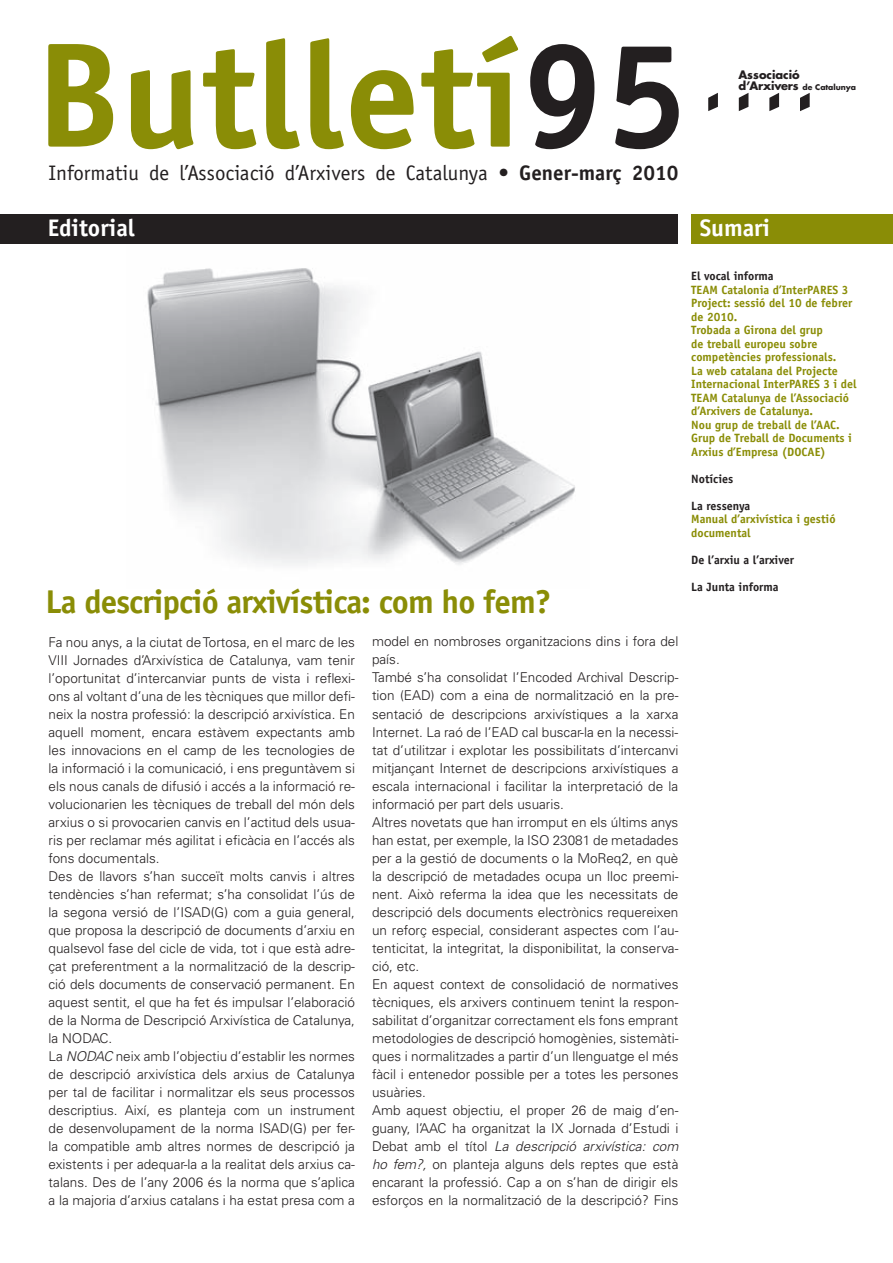
<style>
.page{position:relative;width:893px;height:1263px;background:#fff}
.page>*{position:absolute;margin:0;border:0;box-sizing:border-box;transform-origin:0 0}
.t1{font:700 149.55px "Officina Sans Std";color:#8a8d06}
.t2{font:700 33px "Officina Sans Std";letter-spacing:-.03em;color:#8a8d06}
.t3{font:700 24px "Officina Sans Std";color:#fff}
.t4{font:21px "Officina Sans Std";color:#231f20}
.t5{font:300 13.5px/18px "Univers LT Std";color:#231f20}
.t6{font:700 12px/13.5px "Officina Sans Std";color:#8a8d06}
.t7{font:700 12px "Officina Sans Std";color:#231f20}
.t8{font:700 11.4px "Futura Std";color:#231f20}
.t9{font:700 7.65px "Futura Std";letter-spacing:-.005em;color:#231f20}
.s1{color:#231f20}
.s2{font-weight:700}
.s3{font-size:11.4px}
.s4{font-style:italic}
</style>
<div class="page">
<img style="left:147px;top:268px;width:428px;height:297px">
<div style="left:0;top:214px;width:678px;height:30px;background:#231f20"></div>
<div style="left:691px;top:214px;width:201px;height:30px;background:#8a8d06"></div>
<svg style="left:708px;top:93px;width:9px;height:18px"></svg>
<svg style="left:738px;top:93px;width:10px;height:18px"></svg>
<svg style="left:769px;top:93px;width:9px;height:18px"></svg>
<svg style="left:800px;top:93px;width:9px;height:18px"></svg>
<h1 class="t1" style="left:35px;top:2px;width:654px">Butlletí<span class="s1">95</span></h1>
<h3 class="t4" style="left:49px;top:160px;width:631px">Informatiu de l’Associació d’Arxivers de Catalunya • <span class="s2">Gener-març 2010</span></h3>
<h3 class="t3" style="left:48px;top:213px;width:89px">Editorial</h3>
<h3 class="t3" style="left:699px;top:213px;width:72px">Sumari</h3>
<p class="t8" style="left:738px;top:67px;width:63px">Associació</p>
<p class="t9" style="left:738px;top:82px;width:119px"><span class="s3">d’Arxivers</span> de Catalunya</p>
<h2 class="t2" style="left:45px;top:580px;width:507px">La descripció arxivística: com ho fem?</h2>
<p class="t5" style="left:49px;top:632px;width:308px">Fa nou anys, a la ciutat de Tortosa, en el marc de les VIII Jornades d’Arxivística de Catalunya, vam tenir l’oportunitat d’intercanviar punts de vista i reflexi&shy;ons al voltant d’una de les tècniques que millor defi&shy;neix la nostra professió: la descripció arxivística. En aquell moment, encara estàvem expectants amb les innovacions en el camp de les tecnologies de la informació i la comunicació, i ens preguntàvem si els nous canals de difusió i accés a la informació re&shy;volucionarien les tècniques de treball del món dels arxius o si provocarien canvis en l’actitud dels usua&shy;ris per reclamar més agilitat i eficàcia en l’accés als fons documentals.<br>Des de llavors s’han succeït molts canvis i altres tendències s’han refermat; s’ha consolidat l’ús de la segona versió de l’ISAD(G) com a guia general, que proposa la descripció de documents d’arxiu en qualsevol fase del cicle de vida, tot i que està adre&shy;çat preferentment a la normalització de la descrip&shy;ció dels documents de conservació permanent. En aquest sentit, el que ha fet és impulsar l’elaboració de la Norma de Descripció Arxivística de Catalunya, la NODAC.<br>La <span class="s4">NODAC</span> neix amb l’objectiu d’establir les normes de descripció arxivística dels arxius de Catalunya per tal de facilitar i normalitzar els seus processos descriptius. Així, es planteja com un instrument de desenvolupament de la norma ISAD(G) per fer&shy;la compatible amb altres normes de descripció ja existents i per adequar-la a la realitat dels arxius ca&shy;talans. Des de l’any 2006 és la norma que s’aplica a la majoria d’arxius catalans i ha estat presa com a</p>
<p class="t5" style="left:372px;top:632px;width:308px">model en nombroses organitzacions dins i fora del país.<br>També s’ha consolidat l’Encoded Archival Descrip&shy;tion (EAD) com a eina de normalització en la pre&shy;sentació de descripcions arxivístiques a la xarxa Internet. La raó de l’EAD cal buscar-la en la necessi&shy;tat d’utilitzar i explotar les possibilitats d’intercanvi mitjançant Internet de descripcions arxivístiques a escala internacional i facilitar la interpretació de la informació per part dels usuaris.<br>Altres novetats que han irromput en els últims anys han estat, per exemple, la ISO 23081 de metadades per a la gestió de documents o la MoReq2, en què la descripció de metadades ocupa un lloc preemi&shy;nent. Això referma la idea que les necessitats de descripció dels documents electrònics requereixen un reforç especial, considerant aspectes com l’au&shy;tenticitat, la integritat, la disponibilitat, la conserva&shy;ció, etc.<br>En aquest context de consolidació de normatives tècniques, els arxivers continuem tenint la respon&shy;sabilitat d’organitzar correctament els fons emprant metodologies de descripció homogènies, sistemàti&shy;ques i normalitzades a partir d’un llenguatge el més fàcil i entenedor possible per a totes les persones usuàries.<br>Amb aquest objectiu, el proper 26 de maig d’en&shy;guany, l’AAC ha organitzat la IX Jornada d’Estudi i Debat amb el títol <span class="s4">La descripció arxivística: com ho fem?,</span> on planteja alguns dels reptes que està encarant la professió. Cap a on s’han de dirigir els esforços en la normalització de la descripció? Fins</p>
<p class="t7" style="left:691px;top:268px;width:84px">El vocal informa</p>
<p class="t6" style="left:691px;top:283px;width:167px">TEAM Catalonia d’InterPARES 3<br>Project: sessió del 10 de febrer de 2010.<br>Trobada a Girona del grup<br>de treball europeu sobre competències professionals.<br>La web catalana del Projecte<br>Internacional InterPARES 3 i del<br>TEAM Catalunya de l’Associació d’Arxivers de Catalunya.<br>Nou grup de treball de l’AAC.<br>Grup de Treball de Documents i<br>Arxius d’Empresa (DOCAE)</p>
<p class="t7" style="left:691px;top:471px;width:44px">Notícies</p>
<p class="t7" style="left:691px;top:498px;width:61px">La ressenya</p>
<p class="t6" style="left:691px;top:512px;width:146px">Manual d’arxivística i gestió documental</p>
<p class="t7" style="left:691px;top:552px;width:104px">De l’arxiu a l’arxiver</p>
<p class="t7" style="left:691px;top:579px;width:89px">La Junta informa</p>
</div>
